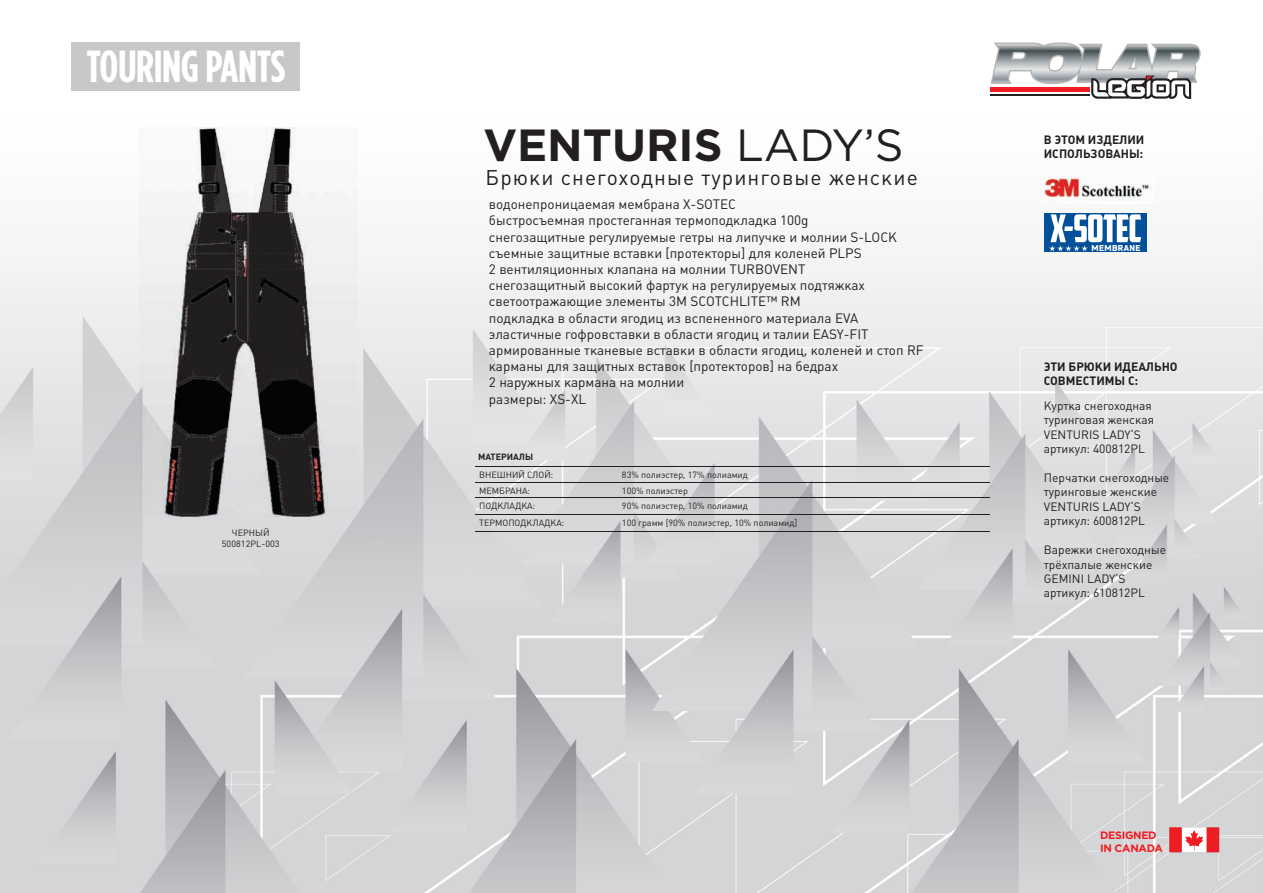
<style>
.page{position:relative;width:1263px;height:893px;background:#fff}
.page>*{position:absolute;margin:0;border:0;box-sizing:border-box;transform-origin:0 0}
.t1{font:700 45px "Gotham HTF";color:#231f20}
.t2{font:700 condensed 44.85px "Gotham HTF";letter-spacing:-.01em;color:#fff}
.t3{font:21px "Plumb C";letter-spacing:.05em;color:#231f20}
.t4{font:13.5px/16.2px "Plumb C";color:#231f20}
.t5{font:12px/14.4px "Plumb C";color:#231f20}
.t6{font:700 12px/14.4px "Plumb C";color:#231f20}
.t7{font:700 10.8px/12.9px "Gotham HTF";letter-spacing:-.025em;color:#ee1d23}
.t8{font:9px/10.8px "Plumb C";color:#231f20;text-align:center}
.t9{font:700 9px "Plumb C";color:#231f20}
.t10{font:900 8.4px "Bender";letter-spacing:.05em;color:#fff}
.s1{font-weight:400}
</style>
<div class="page">
<img style="left:0;top:42px;width:1263px;height:851px">
<div style="left:71px;top:43px;width:229px;height:48px;background:#c7c8ca"></div>
<hr style="left:475px;top:467px;width:143px;height:1px;background:#231f20">
<hr style="left:475px;top:482px;width:143px;height:1px;background:#231f20">
<hr style="left:475px;top:498px;width:143px;height:1px;background:#231f20">
<hr style="left:475px;top:514px;width:143px;height:1px;background:#231f20">
<hr style="left:475px;top:531px;width:143px;height:1px;background:#231f20">
<hr style="left:618px;top:467px;width:371px;height:1px;background:#231f20">
<hr style="left:618px;top:482px;width:371px;height:1px;background:#231f20">
<hr style="left:618px;top:498px;width:371px;height:1px;background:#231f20">
<hr style="left:618px;top:514px;width:371px;height:1px;background:#231f20">
<hr style="left:618px;top:531px;width:371px;height:1px;background:#231f20">
<svg style="left:1169px;top:827px;width:50px;height:25px"></svg>
<svg style="left:991px;top:42px;width:210px;height:57px"></svg>
<div style="left:990px;top:87px;width:100px;height:5px;background:#ee1d23"></div>
<hr style="left:990px;top:95px;width:100px;height:1px;background:#231f20">
<img style="left:139px;top:128px;width:218px;height:389px">
<div style="left:1044px;top:214px;width:102px;height:38px;background:#015099"></div>
<svg style="left:1049px;top:214px;width:92px;height:37px"></svg>
<img style="left:1044px;top:174px;width:109px;height:29px">
<h2 class="t2" style="left:86px;top:41px;width:200px">TOURING PANTS</h2>
<p class="t8" style="left:222px;top:528px;width:59px">ЧЕРНЫЙ<br>500812PL-003</p>
<h1 class="t1" style="left:483px;top:119px;width:422px">VENTURIS <span class="s1">LADY’S</span></h1>
<h3 class="t3" style="left:485px;top:165px;width:434px">Брюки снегоходные туринговые женские</h3>
<p class="t4" style="left:489px;top:196px;width:436px">водонепроницаемая мембрана X-SOTEC<br>быстросъемная простеганная термоподкладка 100g<br>снегозащитные регулируемые гетры на липучке и молнии S-LOCK съемные защитные вставки [протекторы] для коленей PLPS<br>2 вентиляционных клапана на молнии TURBOVENT<br>снегозащитный высокий фартук на регулируемых подтяжках светоотражающие элементы 3M SCOTCHLITE™ RM<br>подкладка в области ягодиц из вспененного материала EVA эластичные гофровставки в области ягодиц и талии EASY-FIT армированные тканевые вставки в области ягодиц, коленей и стоп RF карманы для защитных вставок [протекторов] на бедрах<br>2 наружных кармана на молнии<br>размеры: XS-XL</p>
<p class="t9" style="left:478px;top:452px;width:57px">МАТЕРИАЛЫ</p>
<p class="t8" style="left:479px;top:470px;width:76px">ВНЕШНИЙ СЛОЙ:</p>
<p class="t8" style="left:622px;top:470px;width:127px">83% полиэстер, 17% полиамид</p>
<p class="t8" style="left:479px;top:485px;width:52px">МЕМБРАНА:</p>
<p class="t8" style="left:622px;top:485px;width:67px">100% полиэстер</p>
<p class="t8" style="left:479px;top:500px;width:57px">ПОДКЛАДКА:</p>
<p class="t8" style="left:622px;top:500px;width:127px">90% полиэстер, 10% полиамид</p>
<p class="t8" style="left:479px;top:517px;width:87px">ТЕРМОПОДКЛАДКА:</p>
<p class="t8" style="left:622px;top:517px;width:177px">100 грамм [90% полиэстер, 10% полиамид]</p>
<p class="t6" style="left:1044px;top:132px;width:102px">В ЭТОМ ИЗДЕЛИИ<br>ИСПОЛЬЗОВАНЫ:</p>
<p class="t10" style="left:1091px;top:243px;width:50px">MEMBRANE</p>
<p class="t6" style="left:1044px;top:359px;width:135px">ЭТИ БРЮКИ ИДЕАЛЬНО<br>СОВМЕСТИМЫ С:</p>
<p class="t5" style="left:1044px;top:399px;width:112px">Куртка снегоходная туринговая женская<br>VENTURIS LADY’S артикул: 400812PL</p>
<p class="t5" style="left:1044px;top:471px;width:127px">Перчатки снегоходные туринговые женские<br>VENTURIS LADY’S артикул: 600812PL</p>
<p class="t5" style="left:1044px;top:543px;width:124px">Варежки снегоходные трёхпалые женские<br>GEMINI LADY’S артикул: 610812PL</p>
<p class="t7" style="left:1100px;top:828px;width:64px">DESIGNED<br>IN CANADA</p>
</div>
